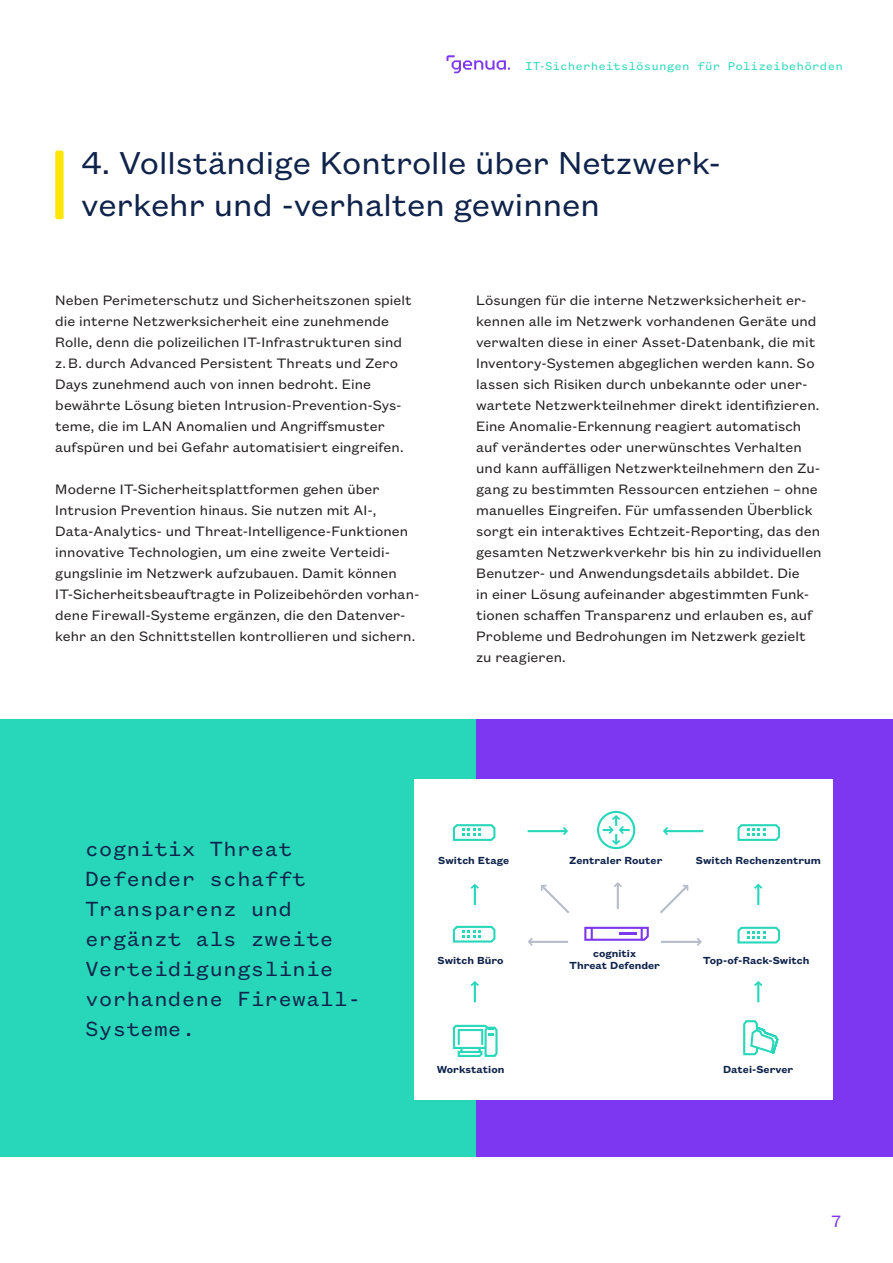
<style>
.page{position:relative;width:893px;height:1263px;background:#fff}
.page>*{position:absolute;margin:0;border:0;box-sizing:border-box;transform-origin:0 0}
.t1{font:34.8px/41.8px "Founders Grotesk Text";color:#0f234b}
.t2{font:22.5px/30px "Founders Grotesk Mono";color:#0f234b}
.t3{font:18px "Founders Grotesk Mono";color:#7d37f0}
.Grundtext{font:15px/21px "Founders Grotesk Text";letter-spacing:.005em;color:#231f20}
.t4{font:12.3px "Founders Grotesk Mono";letter-spacing:.005em;color:#28d7b9}
.t5{font:600 11.25px/12.5px "Founders Grotesk Text";color:#0f234b;text-align:center}
</style>
<div class="page">
<div style="left:0;top:719px;width:493px;height:438px;background:#28d7b9"></div>
<div style="left:476px;top:719px;width:417px;height:438px;background:#7d37f0"></div>
<div style="left:55px;top:150px;width:9px;height:69px;background:#ffe606;border-radius:2px"></div>
<svg style="left:446px;top:55px;width:64px;height:18px"></svg>
<div style="left:415px;top:779px;width:418px;height:321px;background:#fff"></div>
<svg style="left:452px;top:925px;width:44px;height:18px"></svg>
<svg style="left:452px;top:824px;width:44px;height:17px"></svg>
<svg style="left:737px;top:824px;width:44px;height:17px"></svg>
<svg style="left:737px;top:926px;width:44px;height:18px"></svg>
<div style="left:597px;top:811px;width:38px;height:38px;border:2px solid #28d7b9;border-radius:50%"></div>
<svg style="left:561px;top:827px;width:7px;height:9px"></svg>
<svg style="left:663px;top:827px;width:7px;height:9px"></svg>
<svg style="left:584px;top:927px;width:65px;height:14px"></svg>
<svg style="left:660px;top:884px;width:29px;height:30px"></svg>
<svg style="left:540px;top:884px;width:29px;height:29px"></svg>
<svg style="left:614px;top:882px;width:8px;height:7px"></svg>
<hr style="left:617px;top:885px;width:2px;height:24px;background:#b7bdc9">
<svg style="left:528px;top:937px;width:7px;height:9px"></svg>
<hr style="left:529px;top:941px;width:39px;height:2px;background:#b7bdc9">
<hr style="left:528px;top:830px;width:39px;height:2px;background:#28d7b9">
<hr style="left:664px;top:830px;width:39px;height:2px;background:#28d7b9">
<svg style="left:754px;top:981px;width:9px;height:7px"></svg>
<hr style="left:757px;top:982px;width:2px;height:20px;background:#28d7b9">
<svg style="left:470px;top:981px;width:9px;height:7px"></svg>
<hr style="left:474px;top:982px;width:2px;height:20px;background:#28d7b9">
<svg style="left:754px;top:883px;width:9px;height:8px"></svg>
<hr style="left:757px;top:885px;width:2px;height:20px;background:#28d7b9">
<svg style="left:470px;top:883px;width:9px;height:8px"></svg>
<hr style="left:474px;top:885px;width:2px;height:20px;background:#28d7b9">
<svg style="left:695px;top:938px;width:7px;height:8px"></svg>
<hr style="left:661px;top:941px;width:39px;height:2px;background:#b7bdc9">
<svg style="left:603px;top:814px;width:27px;height:32px"></svg>
<svg style="left:453px;top:1024px;width:45px;height:33px"></svg>
<svg style="left:743px;top:1000px;width:36px;height:56px"></svg>
<p class="t4" style="left:525px;top:59px;width:319px">IT-Sicherheitslösungen für Polizeibehörden</p>
<p class="t1" style="left:81px;top:140px;width:642px">4. Vollständige Kontrolle über Netzwerk&shy;verkehr und -verhalten gewinnen</p>
<p class="Grundtext" style="left:55px;top:289px;width:358px">Neben Perimeterschutz und Sicherheitszonen spielt die interne Netzwerksicherheit eine zunehmende Rolle, denn die polizeilichen IT-Infrastrukturen sind z. B. durch Advanced Persistent Threats und Zero Days zunehmend auch von innen bedroht. Eine bewährte Lösung bieten Intrusion-Prevention-Sys&shy;teme, die im LAN Anomalien und Angriffsmuster aufspüren und bei Gefahr automatisiert eingreifen.</p>
<p class="Grundtext" style="left:55px;top:478px;width:366px">Moderne IT-Sicherheitsplattformen gehen über Intrusion Prevention hinaus. Sie nutzen mit AI-, Data-Analytics- und Threat-Intelligence-Funktionen innovative Technologien, um eine zweite Verteidi&shy;gungslinie im Netzwerk aufzubauen. Damit können IT-Sicherheitsbeauftragte in Polizeibehörden vorhan&shy;dene Firewall-Systeme ergänzen, die den Datenver&shy;kehr an den Schnittstellen kontrollieren und sichern.</p>
<p class="Grundtext" style="left:476px;top:289px;width:347px">Lösungen für die interne Netzwerksicherheit er&shy;kennen alle im Netzwerk vorhandenen Geräte und verwalten diese in einer Asset-Datenbank, die mit Inventory-Systemen abgeglichen werden kann. So lassen sich Risiken durch unbekannte oder uner&shy;wartete Netzwerkteilnehmer direkt identifizieren.<br>Eine Anomalie-Erkennung reagiert automatisch auf verändertes oder unerwünschtes Verhalten und kann auffälligen Netzwerkteilnehmern den Zu&shy;gang zu bestimmten Ressourcen entziehen – ohne manuelles Eingreifen. Für umfassenden Überblick sorgt ein interaktives Echtzeit-Reporting, das den gesamten Netzwerkverkehr bis hin zu individuellen Benutzer- und Anwendungsdetails abbildet. Die<br>in einer Lösung aufeinander abgestimmten Funk&shy;tionen schaffen Transparenz und erlauben es, auf Probleme und Bedrohungen im Netzwerk gezielt zu reagieren.</p>
<p class="t2" style="left:85px;top:834px;width:278px">cognitix Threat<br>Defender schafft<br>Transparenz und ergänzt als zweite<br>Verteidigungslinie vorhandene Firewall-<br>Systeme.</p>
<p class="t5" style="left:438px;top:853px;width:72px">Switch Etage</p>
<p class="t5" style="left:569px;top:853px;width:95px">Zentraler Router</p>
<p class="t5" style="left:696px;top:853px;width:127px">Switch Rechenzentrum</p>
<p class="t5" style="left:569px;top:946px;width:92px">cognitix<br>Threat Defender</p>
<p class="t5" style="left:437px;top:953px;width:68px">Switch Büro</p>
<p class="t5" style="left:703px;top:953px;width:108px">Top-of-Rack-Switch</p>
<p class="t5" style="left:437px;top:1062px;width:69px">Workstation</p>
<p class="t5" style="left:723px;top:1062px;width:72px">Datei-Server</p>
<p class="t3" style="left:831px;top:1211px;width:13px">7</p>
</div>
